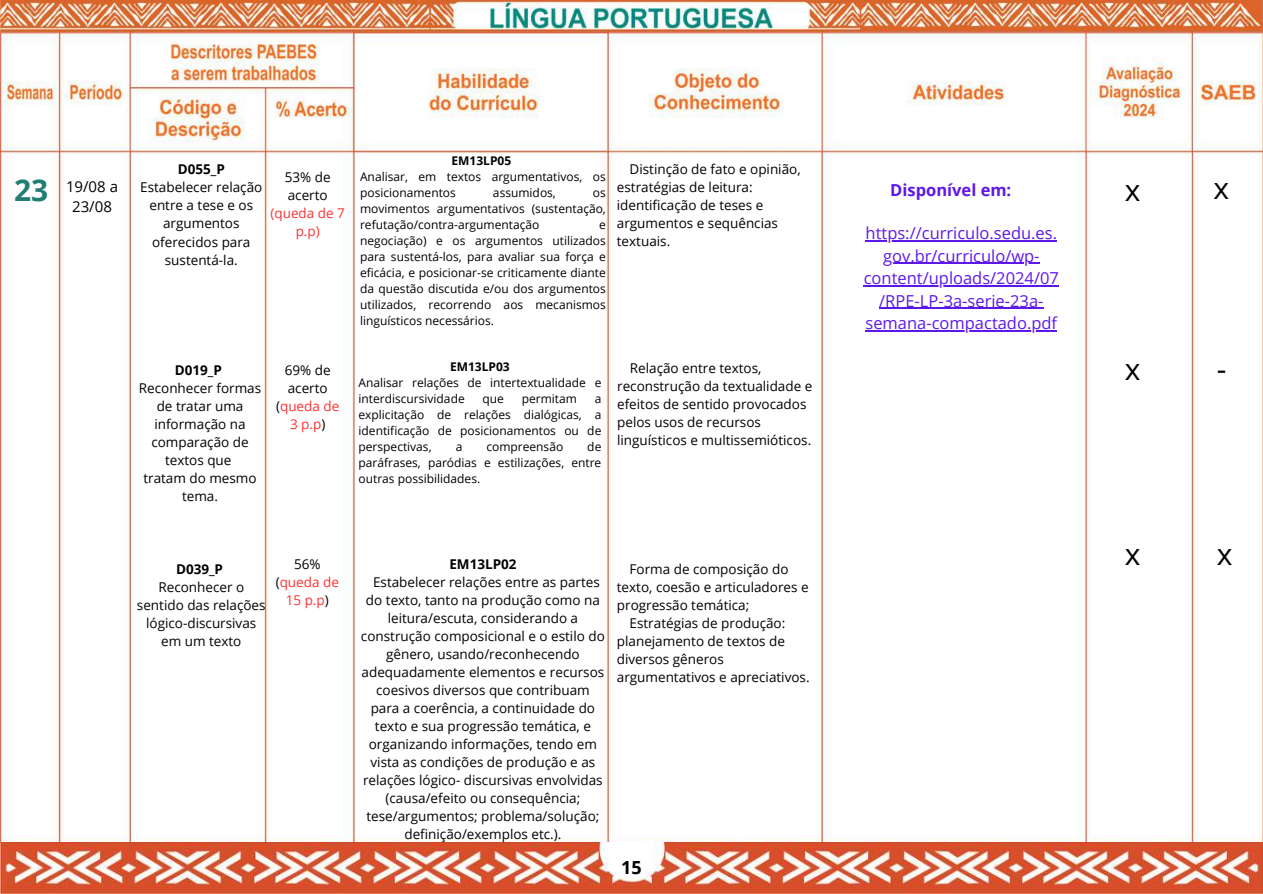
<style>
.page{position:relative;width:1263px;height:894px;background:#fff}
.page>*{position:absolute;margin:0;border:0;box-sizing:border-box;transform-origin:0 0}
.t1{font:30px "Open Sans";color:#000}
.t2{font:700 30px "Open Sans";color:#227e71}
.t3{font:700 18px "Open Sans";color:#000}
.t4{font:16.5px/22.5px "Open Sans";color:#5e17eb;text-align:center}
.t5{font:700 16.5px "Open Sans";color:#5e17eb}
.t6{font:15px/20.2px "Open Sans";color:#000;text-align:center}
.t7{font:13.5px/18px "Open Sans";color:#000;text-align:center}
.t8{font:13.5px/18px "Open Sans";color:#ff3131;text-align:center}
.t9{font:700 13.5px "Open Sans";color:#000}
.t10{font:12px/16px "Open Sans";color:#000;text-align:justify}
.t11{font:700 12px "Open Sans";color:#000}
.s1{color:#ff3131}
.s2{color:#000}
</style>
<div class="page">
<img style="left:0;top:641px;width:1263px;height:252px">
<img style="left:0;top:0;width:1263px;height:641px">
<hr style="left:866px;top:240px;width:191px;height:1px;background:#5e17eb">
<hr style="left:883px;top:262px;width:157px;height:2px;background:#5e17eb">
<hr style="left:864px;top:285px;width:195px;height:1px;background:#5e17eb">
<hr style="left:879px;top:307px;width:164px;height:2px;background:#5e17eb">
<hr style="left:865px;top:330px;width:192px;height:1px;background:#5e17eb">
<p class="t11" style="left:452px;top:152px;width:61px">EM13LP05</p>
<p class="t10" style="left:360px;top:168px;width:247px">Analisar, em textos argumentativos, os posicionamentos</p>
<p class="t7" style="left:617px;top:160px;width:185px;text-align:left;text-indent:13px">Distinção de fato e opinião, estratégias de leitura: identificação de teses e argumentos e sequências textuais.</p>
<p class="t9" style="left:178px;top:160px;width:49px">D055_P</p>
<p class="t7" style="left:140px;top:178px;width:124px">Estabelecer relação entre a tese e os argumentos oferecidos para sustentá-la.</p>
<p class="t7" style="left:285px;top:167px;width:47px;text-align:left">53% de acerto</p>
<h1 class="t2" style="left:14px;top:169px;width:36px">23</h1>
<h1 class="t1" style="left:1125px;top:169px;width:17px">x</h1>
<h1 class="t1" style="left:1214px;top:167px;width:17px">x</h1>
<p class="t6" style="left:66px;top:176px;width:54px">19/08 a<br>23/08</p>
<p class="t5" style="left:890px;top:178px;width:123px">Disponível em:</p>
<p class="t4" style="left:864px;top:221px;width:197px">https://curriculo.sedu.es. gov.br/curriculo/wp&shy;content/uploads/2024/07 /RPE-LP-3a-serie-23a&shy;semana-compactado.pdf</p>
<p class="t10" style="left:493px;top:184px;width:64px">assumidos,</p>
<p class="t10" style="left:360px;top:184px;width:247px;text-indent:233px">os movimentos argumentativos (sustentação, refutação/contra-argumentação</p>
<p class="t8" style="left:270px;top:203px;width:76px">(queda de 7 p.p)</p>
<p class="t10" style="left:360px;top:216px;width:247px;text-indent:239px">e negociação) e os argumentos utilizados para sustentá-los, para avaliar sua força e eficácia, e posicionar-se criticamente diante da questão discutida e/ou dos argumentos utilizados, recorrendo aos mecanismos linguísticos necessários.</p>
<p class="t9" style="left:175px;top:360px;width:49px">D019_P</p>
<p class="t7" style="left:139px;top:378px;width:124px">Reconhecer formas de tratar uma informação na comparação de textos que<br>tratam do mesmo tema.</p>
<p class="t7" style="left:276px;top:360px;width:65px">69% de acerto (<span class="s1">queda de<br>3 p.p</span>)</p>
<p class="t11" style="left:450px;top:358px;width:61px">EM13LP03</p>
<p class="t10" style="left:359px;top:374px;width:244px">Analisar relações de intertextualidade e interdiscursividade</p>
<p class="t10" style="left:483px;top:390px;width:23px">que</p>
<p class="t10" style="left:522px;top:390px;width:57px">permitam</p>
<p class="t10" style="left:359px;top:390px;width:244px;text-indent:236px">a explicitação de relações dialógicas, a identificação de posicionamentos ou de perspectivas,</p>
<p class="t10" style="left:359px;top:438px;width:244px;text-indent:229px">de paráfrases, paródias e estilizações, entre outras possibilidades.</p>
<p class="t10" style="left:456px;top:438px;width:8px">a</p>
<p class="t10" style="left:486px;top:438px;width:78px">compreensão</p>
<p class="t7" style="left:617px;top:358px;width:197px;text-align:left;text-indent:13px">Relação entre textos, reconstrução da textualidade e efeitos de sentido provocados pelos usos de recursos linguísticos e multissemióticos.</p>
<h1 class="t1" style="left:1125px;top:347px;width:17px">x</h1>
<h1 class="t1" style="left:1217px;top:347px;width:11px">-</h1>
<p class="t9" style="left:176px;top:559px;width:49px">D039_P</p>
<p class="t7" style="left:137px;top:577px;width:130px">Reconhecer o sentido das relações lógico-discursivas em um texto</p>
<p class="t8" style="left:276px;top:554px;width:65px"><span class="s2">56% (</span>queda de<br>15 p.p<span class="s2">)</span></p>
<p class="t9" style="left:449px;top:554px;width:69px">EM13LP02</p>
<p class="t7" style="left:361px;top:572px;width:245px">Estabelecer relações entre as partes do texto, tanto na produção como na leitura/escuta, considerando a construção composicional e o estilo do gênero, usando/reconhecendo adequadamente elementos e recursos coesivos diversos que contribuam para a coerência, a continuidade do texto e sua progressão temática, e organizando informações, tendo em vista as condições de produção e as relações lógico- discursivas envolvidas (causa/efeito ou consequência; tese/argumentos; problema/solução; definição/exemplos etc.).</p>
<p class="t7" style="left:630px;top:559px;width:160px">Forma de composição do</p>
<p class="t7" style="left:617px;top:577px;width:193px">texto, coesão e articuladores e</p>
<p class="t7" style="left:617px;top:595px;width:134px">progressão temática;</p>
<p class="t7" style="left:630px;top:613px;width:157px">Estratégias de produção:</p>
<p class="t7" style="left:617px;top:631px;width:170px">planejamento de textos de</p>
<p class="t7" style="left:617px;top:649px;width:108px">diversos gêneros</p>
<p class="t7" style="left:617px;top:667px;width:194px">argumentativos e apreciativos.</p>
<h2 class="t3" style="left:621px;top:854px;width:22px">15</h2>
<h1 class="t1" style="left:1125px;top:532px;width:17px">x</h1>
<h1 class="t1" style="left:1217px;top:532px;width:17px">x</h1>
</div>
